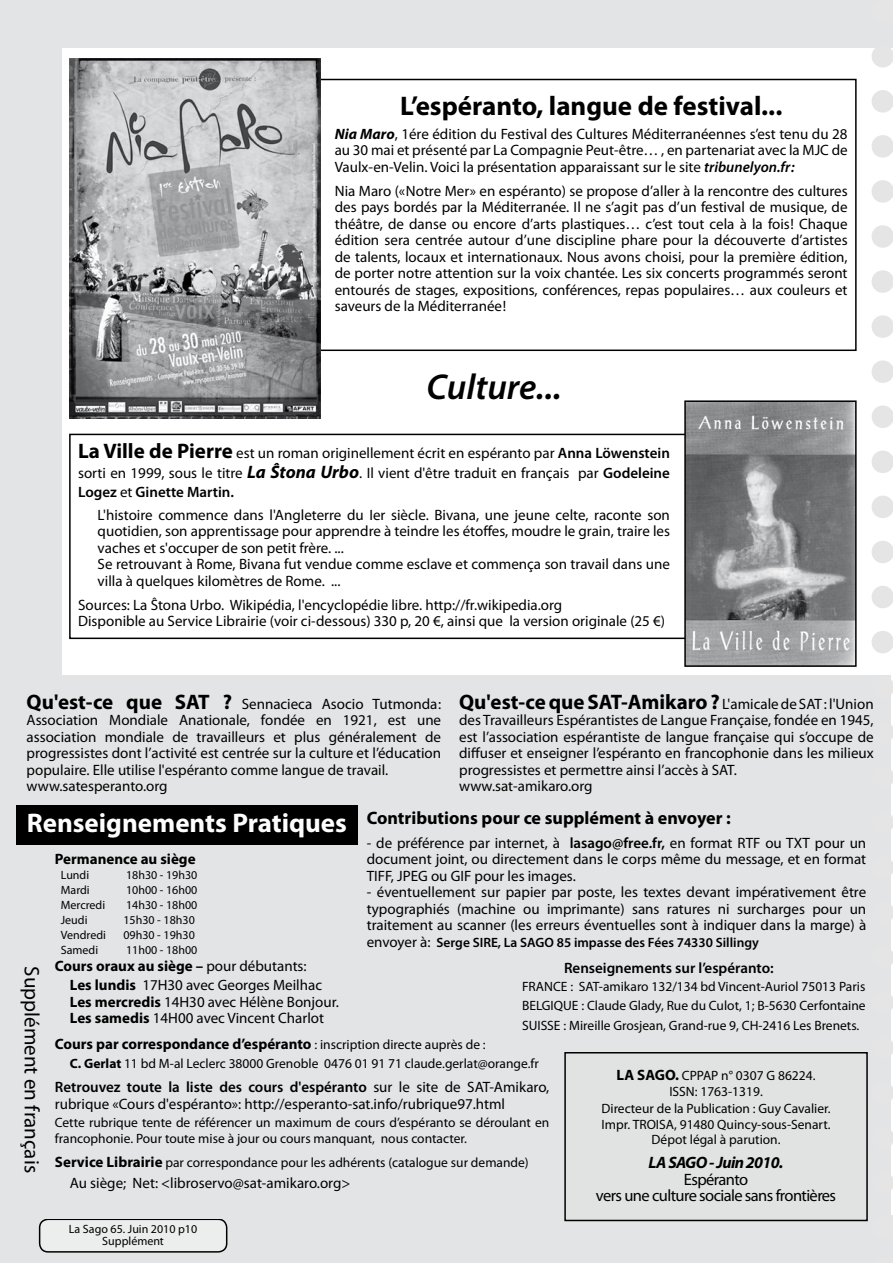
<style>
.page{position:relative;width:893px;height:1263px;background:#fff}
.page>*{position:absolute;margin:0;border:0;box-sizing:border-box;transform-origin:0 0}
.t1{font:italic 600 36px "Myriad Pro";color:#000}
.t2{font:700 27px "Myriad Pro";color:#000}
.t3{font:700 27px "Myriad Pro";color:#fefefe}
.t4{font:700 21px "Myriad Pro";color:#000}
.t5{font:21px "Myriad Pro";color:#000}
.t6{font:700 18px "Myriad Pro";color:#000}
.t7{font:16.5px/16.5px "Myriad Pro";letter-spacing:-.035em;color:#000;text-align:center}
.t8{font:italic 700 16.5px "Myriad Pro";letter-spacing:-.035em;color:#000}
.t9{font:15px/16.5px "Myriad Pro";color:#000}
.t10{font:700 15px "Myriad Pro";color:#000}
.t11{font:600 15px "Myriad Pro";color:#000}
.t12{font:13.5px/16.5px "Myriad Pro";color:#000}
.t13{font:600 13.5px "Myriad Pro";color:#000}
.t14{font:12px/12px "Myriad Pro";color:#000;text-align:center}
.s1{font-weight:700;font-style:italic}
.s2{font-weight:600;font-style:italic}
.s3{font-weight:700;font-size:21px}
.s4{font-weight:600}
.s5{font-weight:700;font-style:italic;font-size:18px}
.s6{font-weight:400;font-size:15px}
.s7{font-weight:700}
.s8{font-weight:400;font-size:13.5px}
.s9{font-weight:700;font-size:15px}
</style>
<div class="page">
<div style="left:0;top:0;width:62px;height:1263px;background:#e3e4e5"></div>
<div style="left:0;top:1215px;width:893px;height:48px;background:#e3e4e5"></div>
<div style="left:40px;top:1219px;width:187px;height:33px;background:#eceded;border-radius:9px"></div>
<div style="left:39px;top:1218px;width:188px;height:34px;border:2px solid #000;border-radius:9px"></div>
<div style="left:0;top:0;width:893px;height:48px;background:#e3e4e5"></div>
<div style="left:40px;top:675px;width:851px;height:543px;background:#e3e4e5"></div>
<div style="left:564px;top:1052px;width:304px;height:169px;border:2px solid #000"></div>
<div style="left:16px;top:805px;width:342px;height:40px;background:#000"></div>
<svg style="left:871px;top:56px;width:22px;height:1134px"></svg>
<div style="left:289px;top:79px;width:568px;height:272px;border:2px solid #000"></div>
<div style="left:69px;top:434px;width:650px;height:205px;border:2px solid #000"></div>
<img style="left:687px;top:403px;width:167px;height:261px">
<div style="left:684px;top:400px;width:173px;height:267px;border:2px solid #000"></div>
<img style="left:69px;top:59px;width:252px;height:360px">
<h2 class="t2" style="left:400px;top:88px;width:384px">L’espéranto, langue de festival...</h2>
<p class="t9" style="left:335px;top:125px;width:514px;text-align:justify"><span class="s1">Nia Maro</span>, 1ére édition du Festival des Cultures Méditerranéennes s’est tenu du 28 au 30 mai et présenté par La Compagnie Peut-être… , en partenariat avec la MJC de Vaulx-en-Velin. Voici la présentation apparaissant sur le site <span class="s2">tribunelyon.fr:</span></p>
<p class="t9" style="left:335px;top:182px;width:514px;text-align:justify">Nia Maro («Notre Mer» en espéranto) se propose d’aller à la rencontre des cultures des pays bordés par la Méditerranée. Il ne s’agit pas d’un festival de musique, de théâtre, de danse ou encore d’arts plastiques… c’est tout cela à la fois! Chaque édition sera centrée autour d’une discipline phare pour la découverte d’artistes de talents, locaux et internationaux. Nous avons choisi, pour la première édition, de porter notre attention sur la voix chantée. Les six concerts programmés seront entourés de stages, expositions, conférences, repas populaires… aux couleurs et saveurs de la Méditerranée!</p>
<h1 class="t1" style="left:426px;top:364px;width:137px">Culture...</h1>
<p class="t9" style="left:78px;top:443px;width:593px;line-height:19.5px;text-align:justify"><span class="s3">La Ville de Pierre</span> est un roman originellement écrit en espéranto par <span class="s4">Anna Löwenstein </span>sorti en 1999, sous le titre <span class="s5">La Ŝtona Urbo</span>. Il vient d'être traduit en français par <span class="s4">Godeleine Logez</span> et <span class="s4">Ginette Martin.</span></p>
<p class="t9" style="left:98px;top:506px;width:574px">L'histoire commence dans l'Angleterre du Ier siècle. Bivana, une jeune celte, raconte son quotidien, son apprentissage pour apprendre à teindre les étoffes, moudre le grain, traire les vaches et s'occuper de son petit frère. ...<br>Se retrouvant à Rome, Bivana fut vendue comme esclave et commença son travail dans une villa à quelques kilomètres de Rome. ...</p>
<p class="t9" style="left:78px;top:596px;width:588px">Sources: La Ŝtona Urbo. Wikipédia, l'encyclopédie libre. http://fr.wikipedia.org<br>Disponible au Service Librairie (voir ci-dessous) 330 p, 20 €, ainsi que la version originale (25 €)</p>
<p class="t9" style="left:27px;top:695px;width:416px"><span class="s3">Qu'est-ce que SAT ?</span> Sennacieca Asocio Tutmonda:<br>Association Mondiale Anationale, fondée en 1921, est une association mondiale de travailleurs et plus généralement de progressistes dont l’activité est centrée sur la culture et l’éducation populaire. Elle utilise l'espéranto comme langue de travail. www.satesperanto.org</p>
<h3 class="t4" style="left:459px;top:688px;width:416px">Qu'est-ce que SAT-Amikaro ? <span class="s6">L'amicale de SAT : l'Union</span></h3>
<p class="t9" style="left:459px;top:712px;width:416px">des Travailleurs Espérantistes de Langue Française, fondée en 1945, est l’association espérantiste de langue française qui s’occupe de diffuser et enseigner l’espéranto en francophonie dans les milieux progressistes et permettre ainsi l’accès à SAT. www.sat-amikaro.org</p>
<p class="t6" style="left:367px;top:806px;width:366px">Contributions pour ce supplément à envoyer :</p>
<p class="t9" style="left:367px;top:834px;width:501px;text-align:justify">- de préférence par internet, à <span class="s4">lasago@free.fr,</span> en format RTF ou TXT pour un document joint, ou directement dans le corps même du message, et en format TIFF, JPEG ou GIF pour les images.</p>
<p class="t9" style="left:367px;top:883px;width:501px;text-align:justify">- éventuellement sur papier par poste, les textes devant impérativement être typographiés (machine ou imprimante) sans ratures ni surcharges pour un traitement au scanner (les erreurs éventuelles sont à indiquer dans la marge) à</p>
<p class="t13" style="left:367px;top:933px;width:394px"><span class="s6">envoyer à:</span> Serge SIRE, La SAGO 85 impasse des Fées 74330 Sillingy</p>
<h2 class="t3" style="left:27px;top:805px;width:322px">Renseignements Pratiques</h2>
<p class="t10" style="left:55px;top:849px;width:142px">Permanence au siège</p>
<p class="t14" style="left:61px;top:869px;width:30px">Lundi</p>
<p class="t14" style="left:126px;top:869px;width:73px">18h30 - 19h30</p>
<p class="t14" style="left:61px;top:884px;width:30px">Mardi</p>
<p class="t14" style="left:126px;top:884px;width:73px">10h00 - 16h00</p>
<p class="t14" style="left:61px;top:899px;width:46px">Mercredi</p>
<p class="t14" style="left:126px;top:899px;width:73px">14h30 - 18h00</p>
<p class="t14" style="left:61px;top:914px;width:28px">Jeudi</p>
<p class="t14" style="left:123px;top:914px;width:73px">15h30 - 18h30</p>
<p class="t14" style="left:61px;top:929px;width:47px">Vendredi</p>
<p class="t14" style="left:123px;top:929px;width:73px">09h30 - 19h30</p>
<p class="t14" style="left:61px;top:944px;width:39px">Samedi</p>
<p class="t14" style="left:126px;top:944px;width:73px">11h00 - 18h00</p>
<p class="t9" style="left:70px;top:955px;width:254px;line-height:19.5px;text-indent:-15px"><span class="s7">Cours oraux au siège –</span> pour débutants:<br><span class="s7">Les lundis</span> 17H30 avec Georges Meilhac</p>
<p class="t9" style="left:70px;top:993px;width:271px"><span class="s7">Les mercredis</span> 14H30 avec Hélène Bonjour.<br><span class="s7">Les samedis</span> 14H00 avec Vincent Charlot</p>
<p class="t10" style="left:55px;top:1034px;width:432px">Cours par correspondance d’espéranto <span class="s8">: inscription directe auprès de :</span></p>
<p class="t12" style="left:70px;top:1055px;width:470px"><span class="s7">C. Gerlat</span> 11 bd M-al Leclerc 38000 Grenoble 0476 01 91 71 claude.gerlat@orange.fr</p>
<p class="t9" style="left:55px;top:1078px;width:496px"><span class="s4">Retrouvez toute la liste des cours d'espéranto</span> sur le site de SAT-Amikaro, rubrique «Cours d'espéranto»: http://esperanto-sat.info/rubrique97.html</p>
<p class="t12" style="left:55px;top:1114px;width:496px">Cette rubrique tente de référencer un maximum de cours d’espéranto se déroulant en francophonie. Pour toute mise à jour ou cours manquant, nous contacter.</p>
<p class="t12" style="left:55px;top:1154px;width:475px"><span class="s9">Service Librairie</span> par correspondance pour les adhérents (catalogue sur demande)</p>
<p class="t9" style="left:70px;top:1174px;width:282px">Au siège; Net: &lt;libroservo@sat-amikaro.org&gt;</p>
<p class="t11" style="left:564px;top:958px;width:211px">Renseignements sur l’espéranto:</p>
<p class="t12" style="left:522px;top:976px;width:345px;line-height:19.5px;text-align:justify">FRANCE : SAT-amikaro 132/134 bd Vincent-Auriol 75013 Paris BELGIQUE : Claude Glady, Rue du Culot, 1; B-5630 Cerfontaine SUISSE : Mireille Grosjean, Grand-rue 9, CH-2416 Les Brenets.</p>
<h3 class="t5" style="left:45px;top:966px;width:208px;rotate:90deg">Supplément en français</h3>
<p class="t12" style="left:601px;top:1067px;width:231px;text-align:center"><span class="s9">LA SAGO.</span> CPPAP n° 0307 G 86224.<br>ISSN: 1763-1319.<br>Directeur de la Publication : Guy Cavalier.<br>Impr. TROISA, 91480 Quincy-sous-Senart.</p>
<p class="t12" style="left:652px;top:1131px;width:131px">Dépot légal à parution.</p>
<p class="t8" style="left:649px;top:1152px;width:136px">LA SAGO - Juin 2010.</p>
<p class="t7" style="left:596px;top:1171px;width:242px">Espéranto<br>vers une culture sociale sans frontières</p>
<p class="t14" style="left:69px;top:1223px;width:130px">La Sago 65. Juin 2010 p10<br>Supplément</p>
</div>
